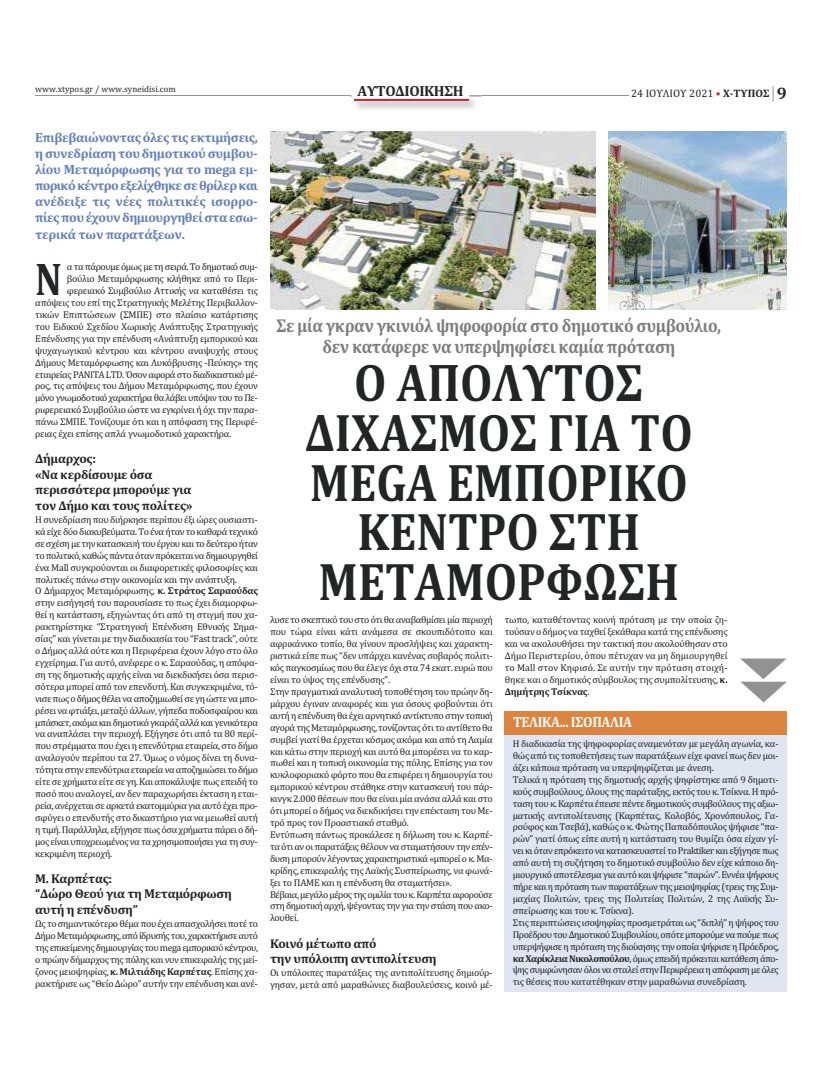
<style>
.page{position:relative;width:822px;height:1077px;background:#fff}
.page>*{position:absolute;margin:0;border:0;box-sizing:border-box;transform-origin:0 0}
.t1{font:700 53.6px/49.7px "Cambria";color:#232424;text-align:center;scale:.87 1}
.t2{font:700 46.6px "Cambria";color:#232424;scale:.85 1}
.t3{font:700 18.9px/21.8px "Cambria";letter-spacing:-.025em;color:#7e7d7e;text-align:center;scale:.9 1}
.t4{font:700 14.9px "Cambria";letter-spacing:-.025em;color:#fff;scale:.92 1}
.t5{font:700 14.9px "Cambria";letter-spacing:-.025em;color:#262425}
.t6{font:700 13.4px/16.1px "Cambria";letter-spacing:-.035em;color:#647fbd;text-align:justify}
.t7{font:700 12.9px/15.5px "Cambria";letter-spacing:-.025em;color:#232424}
.t8{font:10.9px "Cambria";color:#232424}
.t9{font:9.9px/11.9px "Cambria";letter-spacing:-.025em;color:#232424}
.t10{font:9.9px "Cambria";letter-spacing:-.045em;color:#232424}
.t11{font:9.9px "Cambria";letter-spacing:-.05em;color:#232424}
.t12{font:8.9px "Cambria";color:#232424}
.s1{color:#cb242a}
.s2{font-weight:700}
.s3{font-weight:700;font-size:16.9px}
</style>
<div class="page">
<div style="left:505px;top:711px;width:282px;height:281px;background:#e0e5f1"></div>
<svg style="left:740px;top:659px;width:47px;height:43px"></svg>
<hr style="left:35px;top:95px;width:594px;height:1px;background:#929292">
<img style="left:350px;top:95px;width:132px;height:15px">
<img style="left:352px;top:95px;width:117px;height:4px">
<svg style="left:357px;top:95px;width:106px;height:1px"></svg>
<hr style="left:354px;top:99px;width:115px;height:2px;background:#cb242a">
<svg style="left:773px;top:86px;width:1px;height:16px"></svg>
<div style="left:505px;top:711px;width:282px;height:23px;background:#db8541"></div>
<img style="left:270px;top:132px;width:325px;height:178px">
<img style="left:609px;top:132px;width:178px;height:178px">
<p class="t12" style="left:35px;top:86px;width:142px">www.xtypos.gr / www.syneidisi.com</p>
<h3 class="t5" style="left:357px;top:86px;width:108px">ΑΥΤΟΔΙΟΙΚΗΣΗ</h3>
<p class="t6" style="left:35px;top:131px;width:224px">Επιβεβαιώνοντας όλες τις εκτιμήσεις, η συνεδρίαση του δημοτικού συμβου‑ λίου Μεταμόρφωσης για το mega εμ‑ πορικό κέντρο εξελίχθηκε σε θρίλερ και ανέδειξε τις νέες πολιτικές ισορρο‑ πίες που έχουν δημιουργηθεί στα εσω‑ τερικά των παρατάξεων.</p>
<p class="t8" style="left:631px;top:89px;width:157px">24 ΙΟΥΛΙΟΥ 2021 <span class="s1">•</span> <span class="s2">Χ‑ΤΥΠΟΣ</span> <span class="s3">9</span></p>
<p class="t10" style="left:67px;top:263px;width:192px">α τα πάρουμε όμως με τη σειρά. Το δημοτικό συμ‐</p>
<p class="t9" style="left:67px;top:274px;width:192px">βούλιο Μεταμόρφωσης κλήθηκε από το Περι‐</p>
<p class="t9" style="left:67px;top:286px;width:193px">φερειακό Συμβούλιο Αττικής να καταθέσει τις</p>
<p class="t9" style="left:35px;top:298px;width:224px">απόψεις του επί της Στρατηγικής Μελέτης Περιβαλλον‐</p>
<p class="t9" style="left:35px;top:310px;width:224px">τικών Επιπτώσεων (ΣΜΠΕ) στο πλαίσιο κατάρτισης</p>
<p class="t9" style="left:35px;top:322px;width:224px">του Ειδικού Σχεδίου Χωρικής Ανάπτυξης Στρατηγικής</p>
<p class="t9" style="left:35px;top:333px;width:224px">Επένδυσης για την επένδυση «Ανάπτυξη εμπορικού και</p>
<p class="t9" style="left:35px;top:345px;width:224px">ψυχαγωγικού κέντρου και κέντρου αναψυχής στους</p>
<p class="t9" style="left:35px;top:357px;width:224px">Δήμους Μεταμόρφωσης και Λυκόβρυσης ‐Πεύκης» της</p>
<p class="t10" style="left:35px;top:371px;width:224px">εταιρείας PANITA LTD. Όσον αφορά στο διαδικαστικό μέ‐</p>
<p class="t9" style="left:35px;top:381px;width:224px">ρος, τις απόψεις του Δήμου Μεταμόρφωσης, που έχουν</p>
<p class="t11" style="left:35px;top:394px;width:224px">μόνο γνωμοδοτικό χαρακτήρα θα λάβει υπόψιν του το Πε‐</p>
<p class="t9" style="left:35px;top:405px;width:224px">ριφερειακό Συμβούλιο ώστε να εγκρίνει ή όχι την παρα‐</p>
<p class="t9" style="left:35px;top:417px;width:224px">πάνω ΣΜΠΕ. Τονίζουμε ότι και η απόφαση της Περιφέ‐</p>
<p class="t9" style="left:35px;top:429px;width:198px">ρειας έχει επίσης απλά γνωμοδοτικό χαρακτήρα.</p>
<h3 class="t7" style="left:35px;top:452px;width:159px">Δήμαρχος:<br>«Να κερδίσουμε όσα περισσότερα μπορούμε για τον Δήμο και τους πολίτες»</h3>
<p class="t9" style="left:35px;top:515px;width:224px">Η συνεδρίαση που διήρκησε περίπου έξι ώρες ουσιαστι‐ κά είχε δύο διακυβεύματα. Το ένα ήταν το καθαρά τεχνικό σε σχέση με την κατασκευή του έργου και το δεύτερο ήταν το πολιτικό, καθώς πάντα όταν πρόκειται να δημιουργηθεί ένα Mall συγκρούονται οι διαφορετικές φιλοσοφίες και πολιτικές πάνω στην οικονομία και την ανάπτυξη.<br>Ο Δήμαρχος Μεταμόρφωσης, <span class="s2">κ. Στράτος Σαραούδας </span>στην εισήγησή του παρουσίασε το πως έχει διαμορφω‐ θεί η κατάσταση, εξηγώντας ότι από τη στιγμή που χα‐ ρακτηρίστηκε “Στρατηγική Επένδυση Εθνικής Σημα‐ σίας” και γίνεται με την διαδικασία του “Fast track”, ούτε ο Δήμος αλλά ούτε και η Περιφέρεια έχουν λόγο στο όλο εγχείρημα. Για αυτό, ανέφερε ο κ. Σαραούδας, η απόφα‐ ση της δημοτικής αρχής είναι να διεκδικήσει όσα περισ‐ σότερα μπορεί από τον επενδυτή. Και συγκεκριμένα, τό‐ νισε πως ο δήμος θέλει να αποζημιωθεί σε γη ώστε να μπο‐ ρέσει να φτιάξει, μεταξύ άλλων, γήπεδα ποδοσφαίρου και μπάσκετ, ακόμα και δημοτικό γκαράζ αλλά και γενικότερα να αναπλάσει την περιοχή. Εξήγησε ότι από τα 80 περί‐ που στρέμματα που έχει η επενδύτρια εταιρεία, στο δήμο αναλογούν περίπου τα 27. Όμως ο νόμος δίνει τη δυνα‐ τότητα στην επενδύτρια εταιρεία να αποζημιώσει το δήμο είτε σε χρήματα είτε σε γη. Και αποκάλυψε πως επειδή το ποσό που αναλογεί, αν δεν παραχωρήσει έκταση η εται‐ ρεία, ανέρχεται σε αρκετά εκατομμύρια για αυτό έχει προ‐ σφύγει ο επενδυτής στο δικαστήριο για να μειωθεί αυτή η τιμή. Παράλληλα, εξήγησε πως όσα χρήματα πάρει ο δή‐ μος είναι υποχρεωμένος να τα χρησιμοποιήσει για τη συγ‐ κεκριμένη περιοχή.</p>
<h3 class="t7" style="left:35px;top:872px;width:198px">Μ. Καρπέτας:<br>“Δώρο Θεού για τη Μεταμόρφωση αυτή η επένδυση”</h3>
<p class="t9" style="left:35px;top:919px;width:224px;text-align:justify">Ως το σημαντικότερο θέμα που έχει απασχολήσει ποτέ το Δήμο Μεταμόρφωσης, από ίδρυσής του, χαρακτήρισε αυτό της επικείμενης δημιουργίας του mega εμπορικού κέντρου, ο πρώην δήμαρχος της πόλης και νυν επικεφαλής της μεί‐ ζονος μειοψηφίας, <span class="s2">κ. Μιλτιάδης Καρπέτας</span>. Επίσης χα‐ ρακτήρισε ως “Θείο Δώρο” αυτήν την επένδυση και ανέ‐</p>
<h2 class="t2" style="left:35px;top:263px;width:33px">N</h2>
<h3 class="t3" style="left:276px;top:316px;width:496px">Σε μία γκραν γκινιόλ ψηφοφορία στο δημοτικό συμβούλιο, δεν κατάφερε να υπερψηφίσει καμία πρόταση</h3>
<h1 class="t1" style="left:305px;top:364px;width:447px">Ο ΑΠΟΛΥΤΟΣ<br>ΔΙΧΑΣΜΟΣ ΓΙΑ ΤΟ<br>MEGA ΕΜΠΟΡΙΚΟ<br>ΚΕΝΤΡΟ ΣΤΗ<br>ΜΕΤΑΜΟΡΦΩΣΗ</h1>
<p class="t9" style="left:270px;top:615px;width:224px">λυσε το σκεπτικό του στο ότι θα αναβαθμίσει μία περιοχή που τώρα είναι κάτι ανάμεσα σε σκουπιδότοπο και αφρικάνικο τοπίο, θα γίνουν προσλήψεις και χαρακτη‐ ριστικά είπε πως “δεν υπάρχει κανένας σοβαρός πολιτι‐ κός παγκοσμίως που θα έλεγε όχι στα 74 εκατ. ευρώ που είναι το ύψος της επένδυσης”.<br>Στην πραγματικά αναλυτική τοποθέτηση του πρώην δη‐ μάρχου έγιναν αναφορές και για όσους φοβούνται ότι αυτή η επένδυση θα έχει αρνητικό αντίκτυπο στην τοπική αγορά της Μεταμόρφωσης, τονίζοντας ότι το αντίθετο θα συμβεί γιατί θα έρχεται κόσμος ακόμα και από τη Λαμία και κάτω στην περιοχή και αυτό θα μπορέσει να το καρ‐ πωθεί και η τοπική οικονομία της πόλης. Επίσης για τον κυκλοφοριακό φόρτο που θα επιφέρει η δημιουργία του εμπορικού κέντρου στάθηκε στην κατασκευή του πάρ‐ κινγκ 2.000 θέσεων που θα είναι μία ανάσα αλλά και στο ότι μπορεί ο δήμος να διεκδικήσει την επέκταση του Με‐ τρό προς τον Προαστιακό σταθμό.<br>Εντύπωση πάντως προκάλεσε η δήλωση του κ. Καρπέ‐ τα ότι αν οι παρατάξεις θέλουν να σταματήσουν την επέν‐ δυση μπορούν λέγοντας χαρακτηριστικά «μπορεί ο κ. Μα‐ κρίδης, επικεφαλής της Λαϊκής Συσπείρωσης, να φωνά‐ ξει το ΠΑΜΕ και η επένδυση θα σταματήσει».<br>Βέβαια, μεγάλο μέρος της ομιλία του κ. Καρπέτα αφορούσε στη δημοτική αρχή, ψέγοντας την για την στάση που ακο‐ λουθεί.</p>
<h3 class="t7" style="left:270px;top:937px;width:168px">Κοινό μέτωπο από<br>την υπόλοιπη αντιπολίτευση</h3>
<p class="t9" style="left:270px;top:968px;width:224px">Οι υπόλοιπες παρατάξεις της αντιπολίτευσης δημιούρ‐ γησαν, μετά από μαραθώνιες διαβουλεύσεις, κοινό μέ‐</p>
<p class="t9" style="left:505px;top:615px;width:224px;text-align:justify">τωπο, καταθέτοντας κοινή πρόταση με την οποία ζη‐ τούσαν ο δήμος να ταχθεί ξεκάθαρα κατά της επένδυσης και να ακολουθήσει την τακτική που ακολούθησαν στο Δήμο Περιστερίου, όπου πέτυχαν να μη δημιουργηθεί το Mall στον Κηφισό. Σε αυτήν την πρόταση στοιχή‐ θηκε και ο δημοτικός σύμβουλος της συμπολίτευσης, <span class="s2">κ.<br>Δημήτρης Τσίκνας</span>.</p>
<h3 class="t4" style="left:513px;top:716px;width:131px">ΤΕΛΙΚΑ... ΙΣΟΠΑΛΙΑ</h3>
<p class="t9" style="left:513px;top:739px;width:268px">Η διαδικασία της ψηφοφορίας αναμενόταν με μεγάλη αγωνία, κα‐ θώς από τις τοποθετήσεις των παρατάξεων είχε φανεί πως δεν μοι‐ άζει κάποια πρόταση να υπερψηφίζεται με άνεση.<br>Τελικά η πρόταση της δημοτικής αρχής ψηφίστηκε από 9 δημοτι‐ κούς συμβούλους, όλους της παράταξης, εκτός του κ. Τσίκνα. Η πρό‐ ταση του κ. Καρπέτα έπεισε πέντε δημοτικούς συμβούλους της αξιω‐ ματικής αντιπολίτευσης (Καρπέτας, Κολοβός, Χρονόπουλος, Γα‐ ρούφος και Τσεβά), καθώς ο κ. Φώτης Παπαδόπουλος ψήφισε “πα‐ ρών” γιατί όπως είπε αυτή η κατάσταση του θυμίζει όσα είχαν γί‐ νει κι όταν επρόκειτο να κατασκευαστεί το Praktiker και εξήγησε πως από αυτή τη συζήτηση το δημοτικό συμβούλιο δεν είχε κάποιο δη‐ μιουργικό αποτέλεσμα για αυτό και ψήφισε “παρών”. Εννέα ψήφους πήρε και η πρόταση των παρατάξεων της μειοψηφίας (τρεις της Συμ‐ μαχίας Πολιτών, τρεις της Πολιτείας Πολιτών, 2 της Λαϊκής Συ‐ σπείρωσης και του κ. Τσίκνα).<br>Στις περιπτώσεις ισοψηφίας προσμετράται ως “διπλή” η ψήφος του Προέδρου του Δημοτικού Συμβουλίου, οπότε μπορούμε να πούμε πως υπερψήφισε η πρόταση της διοίκησης την οποία ψήφισε η Πρόεδρος, <span class="s2">κα Χαρίκλεια Νικολοπούλου</span>, όμως επειδή πρόκειται κατάθεση άπο‐ ψης συμφώνησαν όλοι να σταλεί στην Περιφέρεια η απόφαση με όλες τις θέσεις που κατατέθηκαν στην μαραθώνια συνεδρίαση.</p>
</div>
